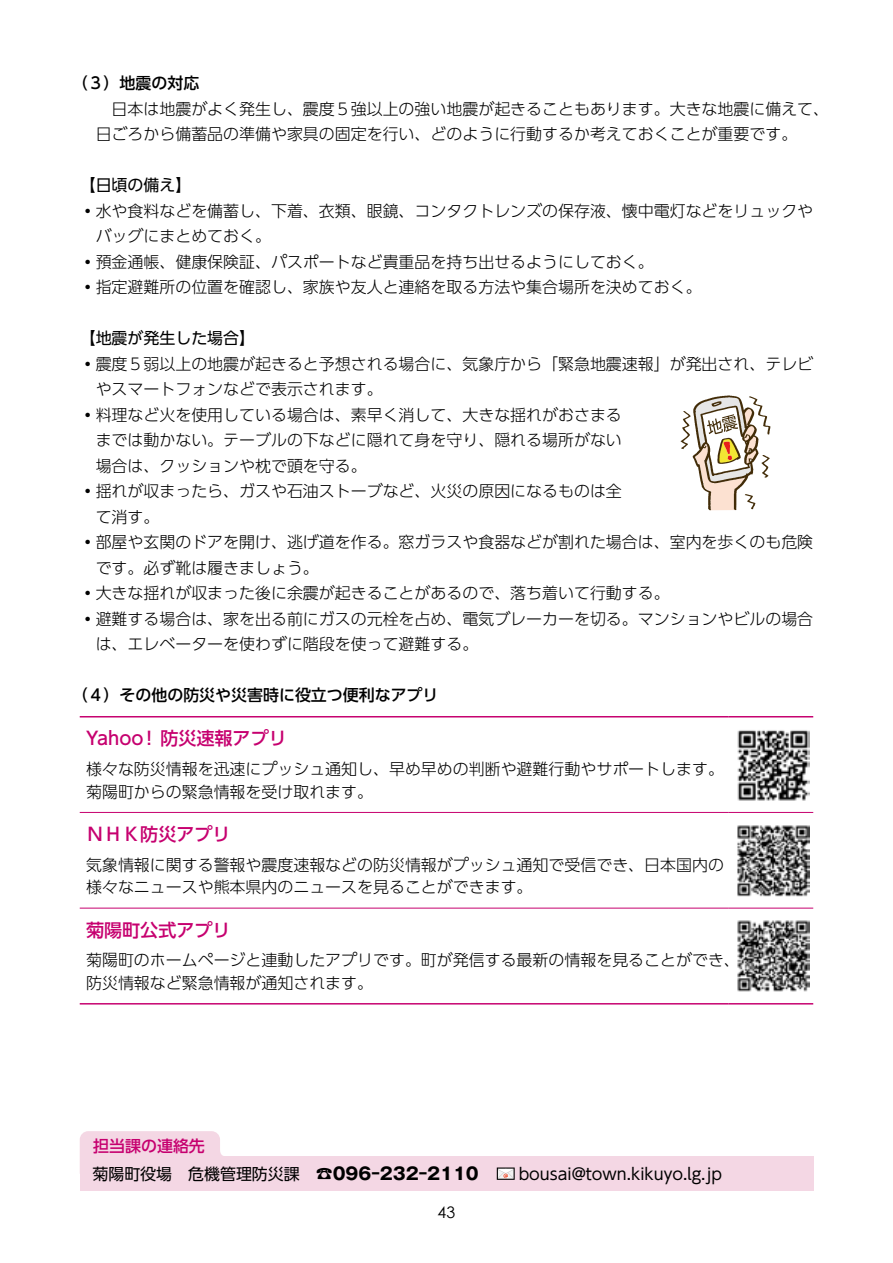
<style>
.page{position:relative;width:893px;height:1263px;background:#fff}
.page>*{position:absolute;margin:0;border:0;box-sizing:border-box;transform-origin:0 0}
.t1{font:500 18px "UD Shin Go Pr 6";color:#c6006f}
.t2{font:300 15.9px/22.8px "UD Shin Go Pr 6";color:#000}
.t3{font:15.9px/28.2px "UD Shin Go Pr 6";color:#000}
.t4{font:500 15.9px "UD Shin Go Pr 6";color:#000}
.t5{font:15.9px "Century Gothic";color:#000}
.s1{font-weight:500;color:#c6006f}
.s2{font-family:"Gothic MB101 Pr 6 N";font-weight:700;font-size:16.95px}
</style>
<div class="page">
<svg style="left:80px;top:717px;width:733px;height:275px"></svg>
<hr style="left:80px;top:812px;width:648px;height:1px;background:#c6006f">
<hr style="left:728px;top:812px;width:85px;height:1px;background:#c6006f">
<hr style="left:80px;top:908px;width:648px;height:1px;background:#c6006f">
<hr style="left:728px;top:908px;width:85px;height:1px;background:#c6006f">
<hr style="left:80px;top:716px;width:648px;height:1px;background:#c6006f">
<hr style="left:728px;top:716px;width:85px;height:1px;background:#c6006f">
<hr style="left:80px;top:1003px;width:648px;height:1px;background:#c6006f">
<hr style="left:728px;top:1003px;width:85px;height:1px;background:#c6006f">
<div style="left:80px;top:1157px;width:733px;height:34px;background:#f4d7e4"></div>
<div style="left:80px;top:1131px;width:146px;height:26px;background:#f4d7e4"></div>
<svg style="left:681px;top:395px;width:89px;height:115px"></svg>
<img style="left:737px;top:728px;width:72px;height:73px">
<img style="left:737px;top:824px;width:72px;height:73px">
<img style="left:737px;top:920px;width:72px;height:71px">
<p class="t4" style="left:72px;top:70px;width:129px">（３）地震の対応</p>
<p class="t2" style="left:96px;top:95px;width:735px;line-height:25.5px">　日本は地震がよく発生し、震度５強以上の強い地震が起きることもあります。大きな地震に備えて、日ごろから備蓄品の準備や家具の固定を行い、どのように行動するか考えておくことが重要です。</p>
<p class="t3" style="left:80px;top:170px;width:113px">【日頃の備え】</p>
<p class="t2" style="left:80px;top:199px;width:735px">◦水や食料などを備蓄し、下着、衣類、眼鏡、コンタクトレンズの保存液、懐中電灯などをリュックや</p>
<p class="t2" style="left:96px;top:224px;width:177px">バッグにまとめておく。</p>
<p class="t2" style="left:80px;top:250px;width:576px">◦預金通帳、健康保険証、パスポートなど貴重品を持ち出せるようにしておく。</p>
<p class="t2" style="left:80px;top:275px;width:623px">◦指定避難所の位置を確認し、家族や友人と連絡を取る方法や集合場所を決めておく。</p>
<p class="t3" style="left:80px;top:324px;width:177px">【地震が発生した場合】</p>
<p class="t2" style="left:80px;top:352px;width:735px">◦震度５弱以上の地震が起きると予想される場合に、気象庁から「緊急地震速報」が発出され、テレビ</p>
<p class="t2" style="left:96px;top:377px;width:289px">やスマートフォンなどで表示されます。</p>
<p class="t2" style="left:80px;top:403px;width:544px">◦料理など火を使用している場合は、素早く消して、大きな揺れがおさまる</p>
<p class="t2" style="left:96px;top:428px;width:528px">までは動かない。テーブルの下などに隠れて身を守り、隠れる場所がない</p>
<p class="t2" style="left:96px;top:454px;width:273px">場合は、クッションや枕で頭を守る。</p>
<p class="t2" style="left:80px;top:479px;width:544px">◦揺れが収まったら、ガスや石油ストーブなど、火災の原因になるものは全</p>
<p class="t2" style="left:96px;top:505px;width:65px">て消す。</p>
<p class="t2" style="left:80px;top:530px;width:735px">◦部屋や玄関のドアを開け、逃げ道を作る。窓ガラスや食器などが割れた場合は、室内を歩くのも危険</p>
<p class="t2" style="left:96px;top:556px;width:225px">です。必ず靴は履きましょう。</p>
<p class="t2" style="left:80px;top:581px;width:591px">◦大きな揺れが収まった後に余震が起きることがあるので、落ち着いて行動する。</p>
<p class="t2" style="left:80px;top:607px;width:735px">◦避難する場合は、家を出る前にガスの元栓を占め、電気ブレーカーを切る。マンションやビルの場合</p>
<p class="t2" style="left:96px;top:632px;width:384px">は、エレベーターを使わずに階段を使って避難する。</p>
<p class="t4" style="left:72px;top:682px;width:368px">（４）その他の防災や災害時に役立つ便利なアプリ</p>
<p class="t1" style="left:86px;top:724px;width:202px">Yahoo！防災速報アプリ</p>
<p class="t2" style="left:86px;top:757px;width:639px">様々な防災情報を迅速にプッシュ通知し、早め早めの判断や避難行動やサポートします。菊陽町からの緊急情報を受け取れます。</p>
<p class="t1" style="left:86px;top:820px;width:146px">ＮＨＫ防災アプリ</p>
<p class="t2" style="left:86px;top:852px;width:639px">気象情報に関する警報や震度速報などの防災情報がプッシュ通知で受信でき、日本国内の様々なニュースや熊本県内のニュースを見ることができます。</p>
<p class="t1" style="left:86px;top:915px;width:146px">菊陽町公式アプリ</p>
<p class="t2" style="left:86px;top:948px;width:655px">菊陽町のホームページと連動したアプリです。町が発信する最新の情報を見ることができ、防災情報など緊急情報が通知されます。</p>
<p class="t3" style="left:92px;top:1131px;width:388px"><span class="s1">担当課の連絡先<br></span>菊陽町役場　危機管理防災課　<span class="s2">☎096-232-2110</span></p>
<p class="t5" style="left:438px;top:1201px;width:19px">43</p>
<p class="t3" style="left:519px;top:1159px;width:205px">bousai@town.kikuyo.lg.jp</p>
</div>
